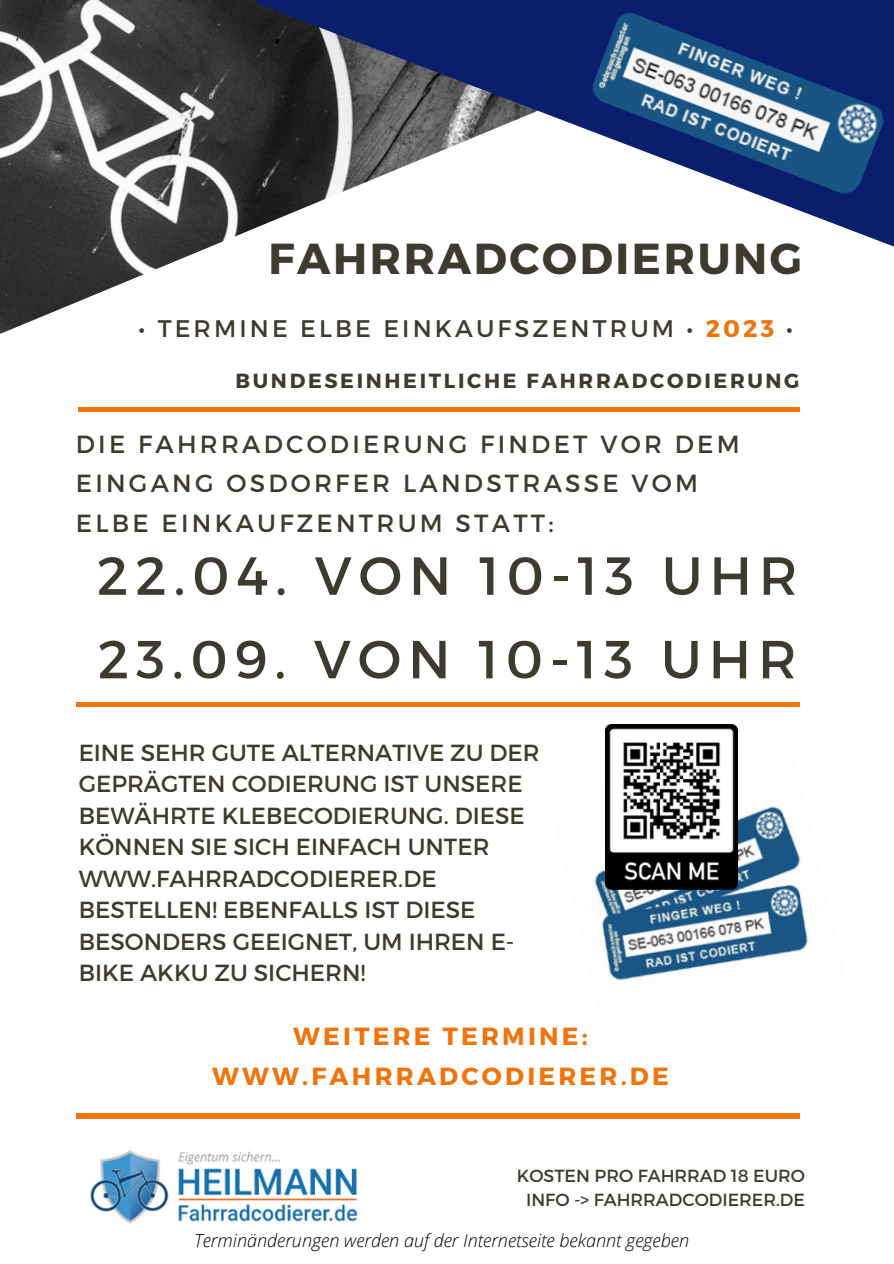
<style>
.page{position:relative;width:894px;height:1264px;background:#fff}
.page>*{position:absolute;margin:0;border:0;box-sizing:border-box;transform-origin:0 0}
.t1{font:53.55px/83.6px "Montserrat";letter-spacing:.13em;color:#3e3a2f}
.t2{font:700 43.35px "Montserrat";letter-spacing:.06em;color:#3e3a2f}
.t3{font:24.75px/39.5px "Montserrat";letter-spacing:.13em;color:#3e3a2f}
.t4{font:700 24.75px/39.5px "Montserrat";letter-spacing:.13em;color:#f1730b;text-align:center}
.t5{font:24px "Montserrat";letter-spacing:.13em;color:#3e3a2f}
.t6{font:23.25px/31.5px "Montserrat";color:#3e3a2f}
.t7{font:700 20.4px "Montserrat";letter-spacing:.13em;color:#3e3a2f}
.t8{font:italic 300 18px "Open Sans";color:#000}
.t9{font:17.55px/24px "Montserrat";color:#3e3a2f;text-align:center}
.s1{font-weight:700;color:#f1730b}
</style>
<div class="page">
<img style="left:0;top:0;width:253px;height:334px">
<svg style="left:253px;top:0;width:640px;height:247px"></svg>
<img style="left:594px;top:739px;width:214px;height:242px">
<img style="left:605px;top:725px;width:132px;height:164px">
<img style="left:588px;top:9px;width:299px;height:189px">
<img style="left:90px;top:1150px;width:268px;height:74px">
<div style="left:78px;top:407px;width:721px;height:5px;background:#f1730b"></div>
<div style="left:76px;top:1113px;width:723px;height:5px;background:#f1730b"></div>
<hr style="left:76px;top:702px;width:723px;height:4px;background:#f1730b">
<h2 class="t2" style="left:268px;top:230px;width:535px">FAHRRADCODIERUNG</h2>
<p class="t5" style="left:138px;top:312px;width:655px">• TERMINE ELBE EINKAUFSZENTRUM • <span class="s1">2023</span> •</p>
<p class="t7" style="left:235px;top:367px;width:565px">BUNDESEINHEITLICHE FAHRRADCODIERUNG</p>
<p class="t3" style="left:76px;top:423px;width:665px">DIE FAHRRADCODIERUNG FINDET VOR DEM<br>EINGANG OSDORFER LANDSTRASSE VOM<br>ELBE EINKAUFZENTRUM STATT:</p>
<h1 class="t1" style="left:97px;top:531px;width:702px">22.04. VON 10-13 UHR<br>23.09. VON 10-13 UHR</h1>
<p class="t6" style="left:79px;top:735px;width:462px">EINE SEHR GUTE ALTERNATIVE ZU DER<br>GEPRÄGTEN CODIERUNG IST UNSERE<br>BEWÄHRTE KLEBECODIERUNG. DIESE<br>KÖNNEN SIE SICH EINFACH UNTER<br>WWW.FAHRRADCODIERER.DE<br>BESTELLEN! EBENFALLS IST DIESE<br>BESONDERS GEEIGNET, UM IHREN E-<br>BIKE AKKU ZU SICHERN!</p>
<p class="t4" style="left:212px;top:1015px;width:458px">WEITERE TERMINE:<br>WWW.FAHRRADCODIERER.DE</p>
<p class="t9" style="left:516px;top:1162px;width:289px">KOSTEN PRO FAHRRAD 18 EURO<br>INFO -&gt; FAHRRADCODIERER.DE</p>
<p class="t8" style="left:194px;top:1227px;width:496px">Terminänderungen werden auf der Internetseite bekannt gegeben</p>
</div>
